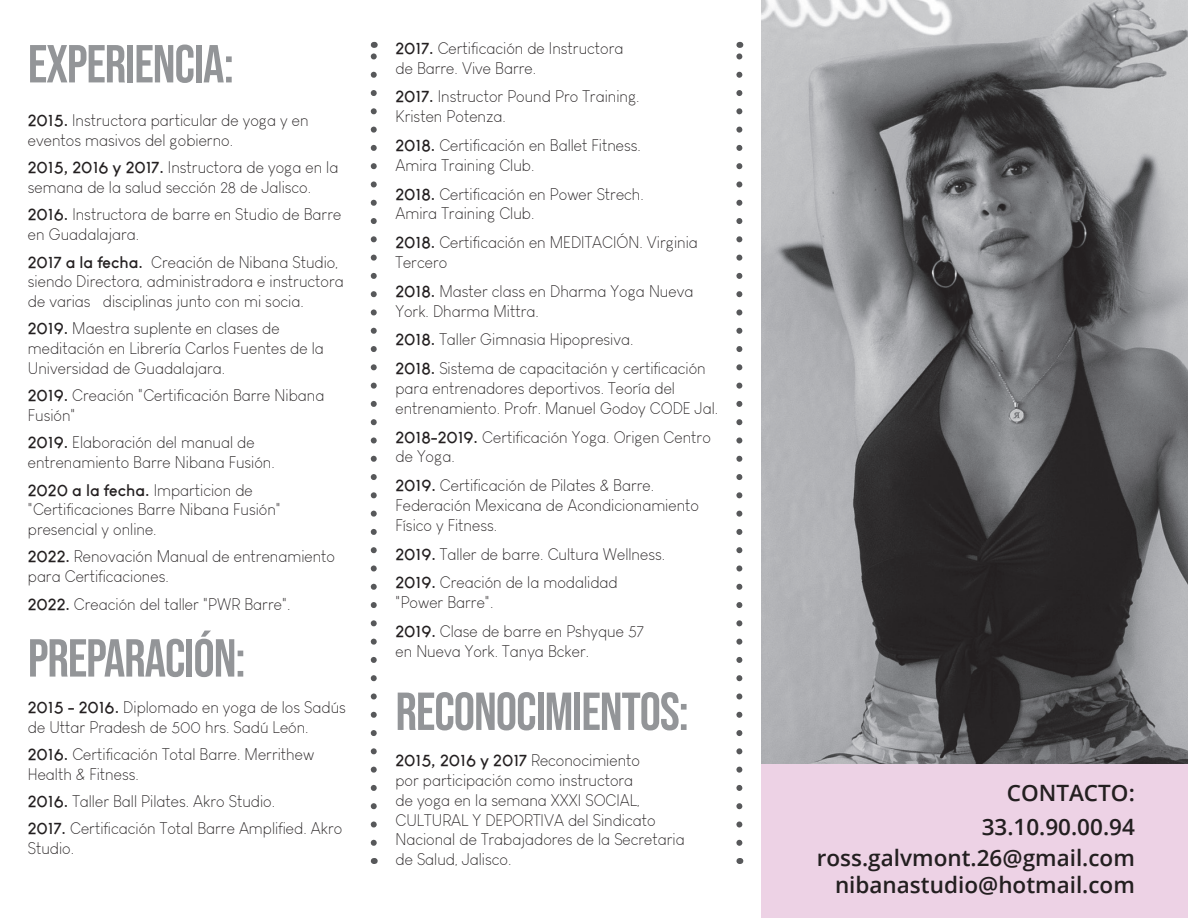
<style>
.page{position:relative;width:1188px;height:918px;background:#fff}
.page>*{position:absolute;margin:0;border:0;box-sizing:border-box;transform-origin:0 0}
.t1{font:53.4px "Bebas Neue";letter-spacing:-.02em;color:#939598}
.t2{font:600 22.5px/33.6px "Open Sans";color:#231f20;text-align:right}
.t3{font:300 16.5px/19.8px "Louis George Cafe";color:#231f20}
.s1{font-weight:700}
</style>
<div class="page">
<div style="left:762px;top:763px;width:426px;height:155px;background:#edd2e5"></div>
<svg style="left:736px;top:54px;width:6px;height:789px"></svg>
<svg style="left:371px;top:54px;width:6px;height:789px"></svg>
<img style="left:762px;top:0;width:426px;height:763px">
<h1 class="t1" style="left:28px;top:34px;width:208px">EXPERIENCIA:</h1>
<p class="t3" style="left:28px;top:111px;width:282px"><span class="s1">2015.</span> Instructora particular de yoga y en eventos masivos del gobierno.</p>
<p class="t3" style="left:28px;top:158px;width:312px"><span class="s1">2015, 2016 y 2017.</span> Instructora de yoga en la semana de la salud sección 28 de Jalisco.</p>
<p class="t3" style="left:28px;top:205px;width:315px"><span class="s1">2016.</span> Instructora de barre en Studio de Barre en Guadalajara.</p>
<p class="t3" style="left:28px;top:252px;width:317px"><span class="s1">2017 a la fecha.</span> Creación de Nibana Studio, siendo Directora, administradora e instructora de varias disciplinas junto con mi socia.</p>
<p class="t3" style="left:28px;top:319px;width:298px"><span class="s1">2019.</span> Maestra suplente en clases de meditación en Librería Carlos Fuentes de la<br>Universidad de Guadalajara.</p>
<p class="t3" style="left:28px;top:386px;width:298px"><span class="s1">2019.</span> Creación "Certificación Barre Nibana<br>Fusión"</p>
<p class="t3" style="left:28px;top:433px;width:248px"><span class="s1">2019.</span> Elaboración del manual de entrenamiento Barre Nibana Fusión.</p>
<p class="t3" style="left:28px;top:480px;width:255px"><span class="s1">2020 a la fecha.</span> Imparticion de "Certificaciones Barre Nibana Fusión" presencial y online.</p>
<p class="t3" style="left:28px;top:547px;width:309px"><span class="s1">2022.</span> Renovación Manual de entrenamiento para Certificaciones.</p>
<p class="t3" style="left:28px;top:594px;width:264px"><span class="s1">2022.</span> Creación del taller "PWR Barre".</p>
<h1 class="t1" style="left:28px;top:628px;width:219px">PREPARACIÓN:</h1>
<p class="t3" style="left:28px;top:697px;width:320px"><span class="s1">2015 - 2016.</span> Diplomado en yoga de los Sadús de Uttar Pradesh de 500 hrs. Sadú León.</p>
<p class="t3" style="left:28px;top:744px;width:288px"><span class="s1">2016.</span> Certificación Total Barre. Merrithew<br>Health &amp; Fitness.</p>
<p class="t3" style="left:28px;top:788px;width:316px;line-height:27.3px"><span class="s1">2016.</span> Taller Ball Pilates. Akro Studio.<br><span class="s1">2017.</span> Certificación Total Barre Amplified. Akro</p>
<p class="t3" style="left:28px;top:839px;width:48px">Studio.</p>
<p class="t3" style="left:396px;top:38px;width:229px"><span class="s1">2017.</span> Certificación de Instructora de Barre. Vive Barre.</p>
<p class="t3" style="left:396px;top:87px;width:246px"><span class="s1">2017.</span> Instructor Pound Pro Training.<br>Kristen Potenza.</p>
<p class="t3" style="left:396px;top:135px;width:247px"><span class="s1">2018.</span> Certificación en Ballet Fitness.<br>Amira Training Club.</p>
<p class="t3" style="left:396px;top:184px;width:250px"><span class="s1">2018.</span> Certificación en Power Strech.<br>Amira Training Club.</p>
<p class="t3" style="left:396px;top:233px;width:304px"><span class="s1">2018.</span> Certificación en MEDITACIÓN. Virginia<br>Tercero</p>
<p class="t3" style="left:396px;top:281px;width:299px"><span class="s1">2018.</span> Master class en Dharma Yoga Nueva<br>York. Dharma Mittra.</p>
<p class="t3" style="left:396px;top:325px;width:312px;line-height:28.8px"><span class="s1">2018.</span> Taller Gimnasia Hipopresiva.<br><span class="s1">2018.</span> Sistema de capacitación y certificación</p>
<p class="t3" style="left:396px;top:378px;width:324px">para entrenadores deportivos. Teoría del entrenamiento. Profr. Manuel Godoy CODE Jal.</p>
<p class="t3" style="left:396px;top:427px;width:317px"><span class="s1">2018-2019.</span> Certificación Yoga. Origen Centro de Yoga.</p>
<p class="t3" style="left:396px;top:476px;width:305px"><span class="s1">2019.</span> Certificación de Pilates &amp; Barre.<br>Federación Mexicana de Acondicionamiento<br>Físico y Fitness.</p>
<p class="t3" style="left:396px;top:540px;width:271px;line-height:28.8px"><span class="s1">2019.</span> Taller de barre. Cultura Wellness.<br><span class="s1">2019.</span> Creación de la modalidad</p>
<p class="t3" style="left:396px;top:588px;width:250px;line-height:28.8px">"Power Barre".<br><span class="s1">2019.</span> Clase de barre en Pshyque 57</p>
<p class="t3" style="left:396px;top:641px;width:195px">en Nueva York. Tanya Bcker.</p>
<h1 class="t1" style="left:396px;top:681px;width:295px">RECONOCIMIENTOS:</h1>
<p class="t3" style="left:396px;top:751px;width:291px"><span class="s1">2015, 2016 y 2017</span> Reconocimiento<br>por participación como instructora<br>de yoga en la semana XXXI SOCIAL, CULTURAL Y DEPORTIVA del Sindicato Nacional de Trabajadores de la Secretaria de Salud, Jalisco.</p>
<h2 class="t2" style="left:982px;top:776px;width:155px">CONTACTO:<br>33.10.90.00.94</h2>
<h2 class="t2" style="left:817px;top:844px;width:320px;line-height:27px">ross.galvmont.26@gmail.com nibanastudio@hotmail.com</h2>
</div>
